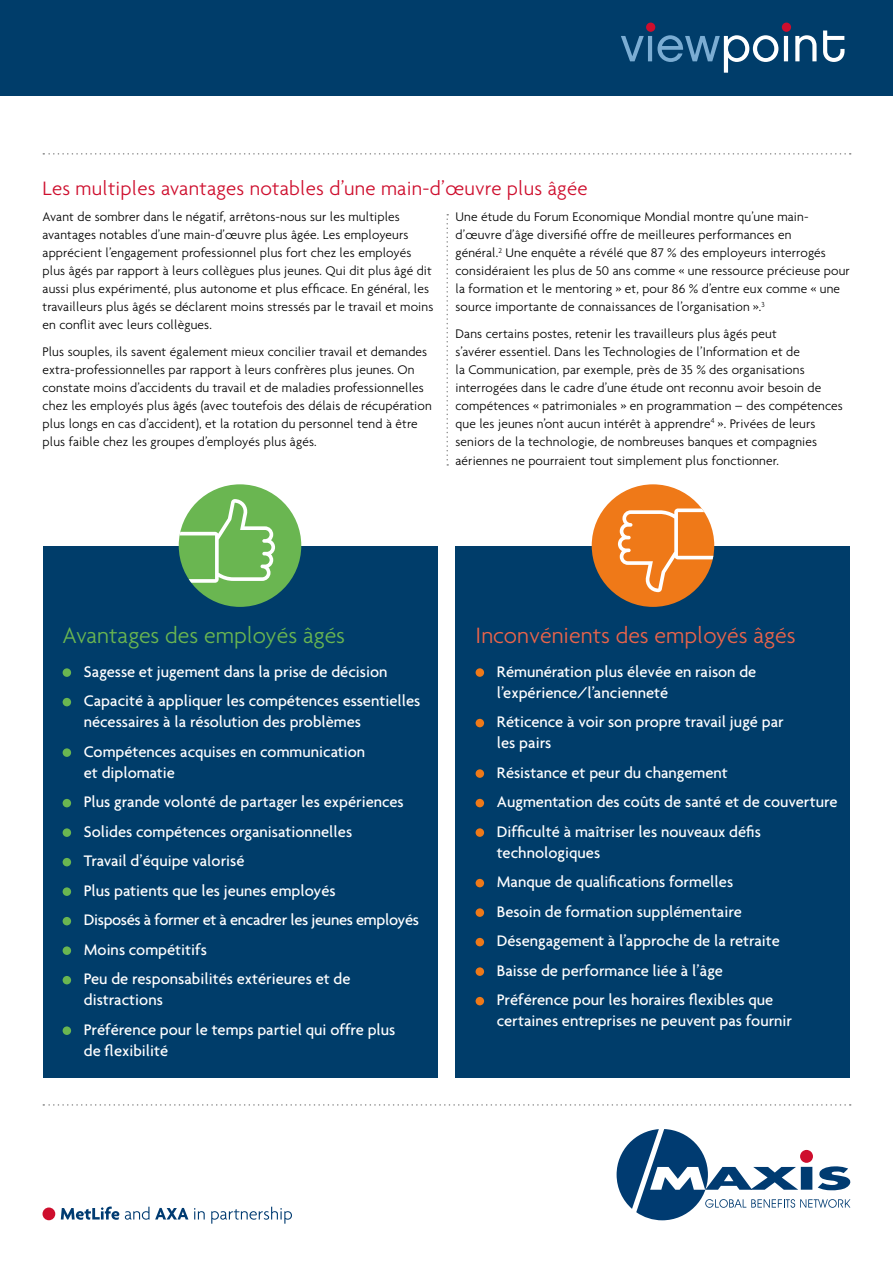
<style>
.page{position:relative;width:893px;height:1263px;background:#fff}
.page>*{position:absolute;margin:0;border:0;box-sizing:border-box;transform-origin:0 0}
.t1{font:300 24px "Agenda";color:#ec644a}
.t2{font:300 24px "Agenda";color:#6ab651}
.t3{font:300 21px "Agenda";letter-spacing:.01em;color:#ce0e2d}
.t4{font:500 16.5px/29.5px "Agenda";color:#fff}
.t5{font:300 13.5px/18px "Agenda";letter-spacing:.01em;color:#000}
</style>
<div class="page">
<div style="left:0;top:0;width:893px;height:95px;background:#003d6a"></div>
<svg style="left:43px;top:153px;width:808px;height:2px"></svg>
<svg style="left:617px;top:1129px;width:233px;height:91px"></svg>
<div style="left:800px;top:1150px;width:13px;height:13px;background:#ce0e2d;border-radius:50%"></div>
<svg style="left:621px;top:31px;width:223px;height:42px"></svg>
<div style="left:646px;top:23px;width:9px;height:9px;background:#ce0e2d;border-radius:50%"></div>
<div style="left:782px;top:23px;width:9px;height:9px;background:#ce0e2d;border-radius:50%"></div>
<svg style="left:43px;top:1104px;width:808px;height:2px"></svg>
<svg style="left:446px;top:214px;width:2px;height:252px"></svg>
<div style="left:43px;top:546px;width:394px;height:532px;background:#003d6a"></div>
<div style="left:455px;top:546px;width:395px;height:532px;background:#003d6a"></div>
<div style="left:179px;top:484px;width:122px;height:123px;background:#6ab651;border-radius:50%"></div>
<svg style="left:179px;top:499px;width:96px;height:84px"></svg>
<div style="left:592px;top:484px;width:122px;height:123px;background:#ef7918;border-radius:50%"></div>
<svg style="left:618px;top:508px;width:96px;height:84px"></svg>
<div style="left:63px;top:668px;width:8px;height:9px;background:#6ab651;border-radius:50%"></div>
<div style="left:63px;top:698px;width:8px;height:8px;background:#6ab651;border-radius:50%"></div>
<div style="left:63px;top:748px;width:8px;height:9px;background:#6ab651;border-radius:50%"></div>
<div style="left:63px;top:799px;width:8px;height:8px;background:#6ab651;border-radius:50%"></div>
<div style="left:63px;top:828px;width:8px;height:9px;background:#6ab651;border-radius:50%"></div>
<div style="left:63px;top:858px;width:8px;height:8px;background:#6ab651;border-radius:50%"></div>
<div style="left:63px;top:887px;width:8px;height:9px;background:#6ab651;border-radius:50%"></div>
<div style="left:63px;top:917px;width:8px;height:8px;background:#6ab651;border-radius:50%"></div>
<div style="left:63px;top:946px;width:8px;height:9px;background:#6ab651;border-radius:50%"></div>
<div style="left:63px;top:976px;width:8px;height:8px;background:#6ab651;border-radius:50%"></div>
<div style="left:63px;top:1026px;width:8px;height:9px;background:#6ab651;border-radius:50%"></div>
<div style="left:476px;top:668px;width:8px;height:9px;background:#ef7918;border-radius:50%"></div>
<div style="left:476px;top:719px;width:8px;height:8px;background:#ef7918;border-radius:50%"></div>
<div style="left:476px;top:769px;width:8px;height:9px;background:#ef7918;border-radius:50%"></div>
<div style="left:476px;top:799px;width:8px;height:8px;background:#ef7918;border-radius:50%"></div>
<div style="left:476px;top:828px;width:8px;height:9px;background:#ef7918;border-radius:50%"></div>
<div style="left:476px;top:879px;width:8px;height:8px;background:#ef7918;border-radius:50%"></div>
<div style="left:476px;top:908px;width:8px;height:9px;background:#ef7918;border-radius:50%"></div>
<div style="left:476px;top:938px;width:8px;height:8px;background:#ef7918;border-radius:50%"></div>
<div style="left:476px;top:967px;width:8px;height:9px;background:#ef7918;border-radius:50%"></div>
<div style="left:476px;top:997px;width:8px;height:8px;background:#ef7918;border-radius:50%"></div>
<svg style="left:61px;top:1206px;width:58px;height:14px"></svg>
<svg style="left:125px;top:1207px;width:24px;height:13px"></svg>
<svg style="left:155px;top:1208px;width:33px;height:11px"></svg>
<svg style="left:194px;top:1208px;width:11px;height:11px"></svg>
<svg style="left:211px;top:1207px;width:81px;height:17px"></svg>
<div style="left:43px;top:1207px;width:12px;height:13px;background:#ce0e2d;border-radius:50%"></div>
<h2 class="t3" style="left:43px;top:176px;width:546px">Les multiples avantages notables d’une main-d’œuvre plus âgée</h2>
<p class="t5" style="left:43px;top:208px;width:392px">Avant de sombrer dans le négatif, arrêtons-nous sur les multiples avantages notables d’une main-d’œuvre plus âgée. Les employeurs apprécient l’engagement professionnel plus fort chez les employés plus âgés par rapport à leurs collègues plus jeunes. Qui dit plus âgé dit aussi plus expérimenté, plus autonome et plus efficace. En général, les travailleurs plus âgés se déclarent moins stressés par le travail et moins en conflit avec leurs collègues.</p>
<p class="t5" style="left:43px;top:342px;width:391px">Plus souples, ils savent également mieux concilier travail et demandes extra-professionnelles par rapport à leurs confrères plus jeunes. On constate moins d’accidents du travail et de maladies professionnelles chez les employés plus âgés (avec toutefois des délais de récupération plus longs en cas d’accident), et la rotation du personnel tend à être plus faible chez les groupes d’employés plus âgés.</p>
<p class="t5" style="left:455px;top:208px;width:396px">Une étude du Forum Economique Mondial montre qu’une main&shy;d’œuvre d’âge diversifié offre de meilleures performances en<br>général.<sup>2</sup> Une enquête a révélé que 87 % des employeurs interrogés considéraient les plus de 50 ans comme « une ressource précieuse pour la formation et le mentoring » et, pour 86 % d’entre eux comme « une source importante de connaissances de l’organisation ».<sup>3</sup></p>
<p class="t5" style="left:455px;top:324px;width:389px">Dans certains postes, retenir les travailleurs plus âgés peut<br>s’avérer essentiel. Dans les Technologies de l’Information et de<br>la Communication, par exemple, près de 35 % des organisations interrogées dans le cadre d’une étude ont reconnu avoir besoin de compétences « patrimoniales » en programmation – des compétences que les jeunes n’ont aucun intérêt à apprendre<sup>4</sup> ». Privées de leurs seniors de la technologie, de nombreuses banques et compagnies</p>
<p class="t5" style="left:455px;top:452px;width:325px">aériennes ne pourraient tout simplement plus fonctionner.</p>
<h1 class="t2" style="left:63px;top:621px;width:284px">Avantages des employés âgés</h1>
<h1 class="t1" style="left:476px;top:621px;width:321px">Inconvénients des employés âgés</h1>
<p class="t4" style="left:84px;top:656px;width:338px">Sagesse et jugement dans la prise de décision<br>Capacité à appliquer les compétences essentielles</p>
<p class="t4" style="left:84px;top:707px;width:283px">nécessaires à la résolution des problèmes<br>Compétences acquises en communication</p>
<p class="t4" style="left:84px;top:757px;width:337px">et diplomatie<br>Plus grande volonté de partager les expériences Solides compétences organisationnelles<br>Travail d’équipe valorisé<br>Plus patients que les jeunes employés<br>Disposés à former et à encadrer les jeunes employés Moins compétitifs<br>Peu de responsabilités extérieures et de</p>
<p class="t4" style="left:84px;top:985px;width:313px">distractions<br>Préférence pour le temps partiel qui offre plus</p>
<p class="t4" style="left:84px;top:1035px;width:86px">de flexibilité</p>
<p class="t4" style="left:497px;top:661px;width:261px;line-height:21px">Rémunération plus élevée en raison de l’expérience/l’ancienneté</p>
<p class="t4" style="left:497px;top:711px;width:288px;line-height:21px">Réticence à voir son propre travail jugé par les pairs</p>
<p class="t4" style="left:497px;top:757px;width:342px">Résistance et peur du changement<br>Augmentation des coûts de santé et de couverture<br>Difficulté à maîtriser les nouveaux défis</p>
<p class="t4" style="left:497px;top:837px;width:284px">technologiques<br>Manque de qualifications formelles Besoin de formation supplémentaire Désengagement à l’approche de la retraite Baisse de performance liée à l’âge Préférence pour les horaires flexibles que</p>
<p class="t4" style="left:497px;top:1006px;width:297px">certaines entreprises ne peuvent pas fournir</p>
</div>
